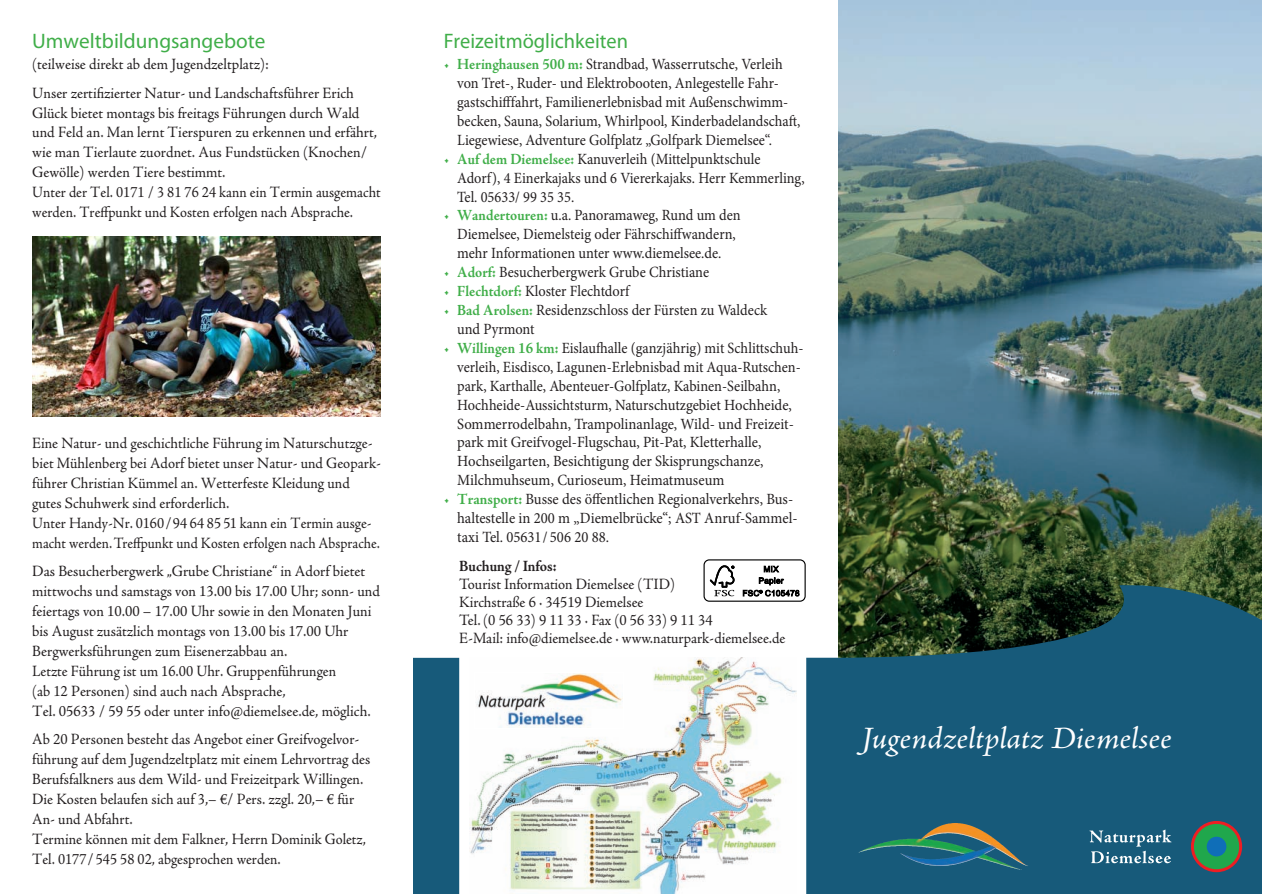
<style>
.page{position:relative;width:1262px;height:894px;background:#fff}
.page>*{position:absolute;margin:0;border:0;box-sizing:border-box;transform-origin:0 0}
.t1{font:italic 31.5px "Adobe Jenson Pro";color:#fff;scale:1.06 1}
.t2{font:21px "Myriad Pro";color:#40ae49}
.t3{font:15.75px/20px "Adobe Jenson Pro";color:#231f20;scale:.94 1}
.t4{font:15.75px/20px "Adobe Jenson Pro";color:#231f20;scale:.95 1}
.t5{font:15.6px/18.9px "Minion Pro";color:#231f20;scale:.92 1}
.t6{font:15.6px/18.9px "Minion Pro";color:#231f20;scale:.94 1}
.s1{font-family:"Adobe Jenson Pro";color:#40ae49}
.s2{font-family:"Adobe Jenson Pro";font-weight:700;color:#40ae49}
.s3{font-weight:700}
</style>
<div class="page">
<img style="left:838px;top:0;width:424px;height:577px">
<svg style="left:413px;top:577px;width:849px;height:316px;fill:#175a7a"></svg>
<svg style="left:459px;top:653px;width:347px;height:240px"></svg>
<img style="left:32px;top:237px;width:349px;height:179px">
<img style="left:858px;top:823px;width:92px;height:29px">
<svg style="left:1191px;top:820px;width:51px;height:51px"></svg>
<div style="left:1194px;top:823px;width:45px;height:45px;background:#20a74c;border-radius:50%"></div>
<div style="left:1206px;top:836px;width:20px;height:20px;background:#0f6eb8;border-radius:50%"></div>
<svg style="left:1089px;top:829px;width:82px;height:33px;background:#457a94"></svg>
<img style="left:470px;top:657px;width:327px;height:236px">
<div style="left:474px;top:671px;width:150px;height:57px;background:#fff"></div>
<img style="left:476px;top:673px;width:147px;height:54px">
<div style="left:704px;top:559px;width:101px;height:42px;background:#fff;border-radius:5px"></div>
<div style="left:703px;top:559px;width:103px;height:42px;border:1px solid #000;border-radius:5px"></div>
<svg style="left:710px;top:565px;width:24px;height:31px"></svg>
<svg style="left:743px;top:565px;width:56px;height:31px"></svg>
<p class="t2" style="left:32px;top:28px;width:235px">Umweltbildungsangebote</p>
<p class="t4" style="left:32px;top:54px;width:251px">(teilweise direkt ab dem Jugendzeltplatz):</p>
<p class="t4" style="left:32px;top:83px;width:368px">Unser zertifizierter Natur- und Landschaftsführer Erich Glück bietet montags bis freitags Führungen durch Wald und Feld an. Man lernt Tierspuren zu erkennen und erfährt, wie man Tierlaute zuordnet. Aus Fundstücken (Knochen/ Gewölle) werden Tiere bestimmt.<br>Unter der Tel. 0171 / 3 81 76 24 kann ein Termin ausgemacht werden. Treffpunkt und Kosten erfolgen nach Absprache.</p>
<p class="t3" style="left:32px;top:433px;width:372px">Eine Natur- und geschichtliche Führung im Naturschutzge&shy;biet Mühlenberg bei Adorf bietet unser Natur- und Geopark&shy;führer Christian Kümmel an. Wetterfeste Kleidung und gutes Schuhwerk sind erforderlich.<br>Unter Handy-Nr. 0160 / 94 64 85 51 kann ein Termin ausge&shy;macht werden. Treffpunkt und Kosten erfolgen nach Absprache.</p>
<p class="t4" style="left:32px;top:561px;width:367px">Das Besucherbergwerk „Grube Christiane“ in Adorf bietet mittwochs und samstags von 13.00 bis 17.00 Uhr; sonn- und feiertags von 10.00 – 17.00 Uhr sowie in den Monaten Juni bis August zusätzlich montags von 13.00 bis 17.00 Uhr Bergwerksführungen zum Eisenerzabbau an.<br>Letzte Führung ist um 16.00 Uhr. Gruppenführungen<br>(ab 12 Personen) sind auch nach Absprache,<br>Tel. 05633 / 59 55 oder unter info@diemelsee.de, möglich.</p>
<p class="t3" style="left:32px;top:729px;width:361px">Ab 20 Personen besteht das Angebot einer Greifvogelvor&shy;führung auf dem Jugendzeltplatz mit einem Lehrvortrag des Berufsfalkners aus dem Wild- und Freizeitpark Willingen.<br>Die Kosten belaufen sich auf 3,– €/ Pers. zzgl. 20,– € für An- und Abfahrt.<br>Termine können mit dem Falkner, Herrn Dominik Goletz, Tel. 0177 / 545 58 02, abgesprochen werden.</p>
<p class="t2" style="left:444px;top:28px;width:186px">Freizeitmöglichkeiten</p>
<p class="t5" style="left:457px;top:55px;width:374px;text-indent:-14px"><span class="s1">•</span> <span class="s2">Heringhausen 500 m:</span> Strandbad, Wasserrutsche, Verleih von Tret-, Ruder- und Elektrobooten, Anlegestelle Fahr&shy;gastschifffahrt, Familienerlebnisbad mit Außenschwimm&shy;becken, Sauna, Solarium, Whirlpool, Kinderbadelandschaft, Liegewiese, Adventure Golfplatz „Golfpark Diemelsee“.</p>
<p class="t5" style="left:457px;top:149px;width:379px;text-indent:-14px"><span class="s1">•</span> <span class="s2">Auf dem Diemelsee:</span> Kanuverleih (Mittelpunktschule<br>Adorf), 4 Einerkajaks und 6 Viererkajaks. Herr Kemmerling,<br>Tel. 05633/ 99 35 35.</p>
<p class="t5" style="left:444px;top:206px;width:324px;text-align:center"><span class="s1">•</span> <span class="s2">Wandertouren:</span> u.a. Panoramaweg, Rund um den<br>Diemelsee, Diemelsteig oder Fährschiffwandern, mehr Informationen unter www.diemelsee.de.</p>
<p class="t5" style="left:444px;top:263px;width:290px"><span class="s1">•</span> <span class="s2">Adorf:</span> Besucherbergwerk Grube Christiane</p>
<p class="t5" style="left:444px;top:281px;width:203px"><span class="s1">•</span> <span class="s2">Flechtdorf:</span> Kloster Flechtdorf</p>
<p class="t5" style="left:457px;top:300px;width:338px;text-indent:-14px"><span class="s1">•</span> <span class="s2">Bad Arolsen:</span> Residenzschloss der Fürsten zu Waldeck und Pyrmont</p>
<p class="t5" style="left:457px;top:338px;width:378px;text-indent:-14px"><span class="s1">•</span> <span class="s2">Willingen 16 km:</span> Eislaufhalle (ganzjährig) mit Schlittschuh&shy;verleih, Eisdisco, Lagunen-Erlebnisbad mit Aqua-Rutschen&shy;park, Karthalle, Abenteuer-Golfplatz, Kabinen-Seilbahn, Hochheide-Aussichtsturm, Naturschutzgebiet Hochheide, Sommerrodelbahn, Trampolinanlage, Wild- und Freizeit&shy;park mit Greifvogel-Flugschau, Pit-Pat, Kletterhalle, Hochseilgarten, Besichtigung der Skisprungschanze, Milchmuhseum, Curioseum, Heimatmuseum</p>
<p class="t6" style="left:457px;top:489px;width:364px;text-indent:-14px"><span class="s1">•</span> <span class="s2">Transport:</span> Busse des öffentlichen Regionalverkehrs, Bus&shy;haltestelle in 200 m „Diemelbrücke“; AST Anruf-Sammel&shy;taxi Tel. 05631 / 506 20 88.</p>
<p class="t3" style="left:459px;top:557px;width:231px;line-height:18px"><span class="s3">Buchung / Infos:<br></span>Tourist Information Diemelsee (TID)</p>
<p class="t3" style="left:459px;top:593px;width:271px;line-height:18px">Kirchstraße 6 · 34519 Diemelsee<br>Tel. (0 56 33) 9 11 33 · Fax (0 56 33) 9 11 34</p>
<p class="t3" style="left:459px;top:628px;width:348px">E-Mail: info@diemelsee.de · www.naturpark-diemelsee.de</p>
<p class="t1" style="left:861px;top:720px;width:294px">Jugendzeltplatz Diemelsee</p>
</div>
